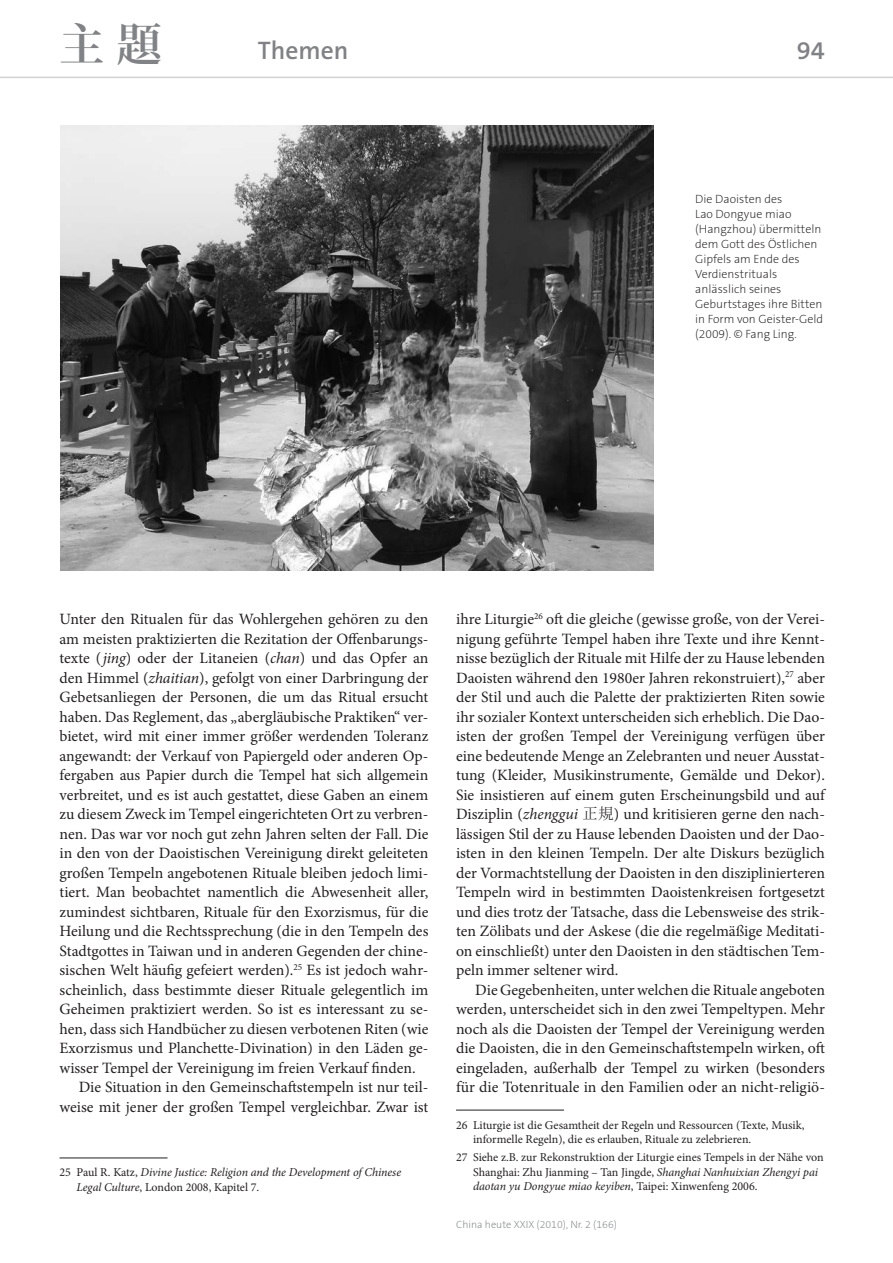
<style>
.page{position:relative;width:893px;height:1263px;background:#fff}
.page>*{position:absolute;margin:0;border:0;box-sizing:border-box;transform-origin:0 0}
.t1{font:700 45px "Koz Min Pro";color:#808285}
.t2{font:600 25.5px "The Sans B6";color:#808285}
.Grundtext_ohne_Einzu{font:15.75px/19.5px "Minion Pro";color:#231f20;text-align:justify}
.Fußnoten{font:15.75px/19.5px "Minion Pro";color:#231f20;text-align:justify}
.Grundtext_mit_Einzug{font:15.75px/19.5px "Minion Pro";color:#231f20;text-align:right}
.Fußnoten-2{font:12px/14.2px "Minion Pro";color:#231f20}
.Bildunterschrift{font:200 12px/15px "The Sans B2";color:#231f20}
.Fußnoten-3{font:italic 12px/14.2px "Minion Pro";letter-spacing:-.005em;color:#231f20}
.t3{font:200 10.5px "The Sans B2";color:#808285}
.s1{font-style:italic}
.s2{font-style:normal}
.s3{font-family:"Sim Sun"}
</style>
<div class="page">
<hr style="left:0;top:77px;width:893px;height:1px;background:#d1d2d4">
<hr style="left:60px;top:1158px;width:108px;height:1px;background:#231f20">
<hr style="left:456px;top:1110px;width:108px;height:1px;background:#231f20">
<img style="left:61px;top:125px;width:592px;height:445px">
<h1 class="t1" style="left:60px;top:11px;width:104px">主 題</h1>
<h2 class="t2" style="left:258px;top:37px;width:92px">Themen</h2>
<h2 class="t2" style="left:797px;top:37px;width:30px">94</h2>
<p class="Bildunterschrift" style="left:695px;top:192px;width:128px">Die Daoisten des<br>Lao Dongyue miao (Hangzhou) übermitteln dem Gott des Östlichen<br>Gipfels am Ende des</p>
<p class="Bildunterschrift" style="left:695px;top:267px;width:83px">Verdienstrituals</p>
<p class="Bildunterschrift" style="left:695px;top:282px;width:88px">anlässlich seines</p>
<p class="Bildunterschrift" style="left:695px;top:297px;width:129px;text-align:justify">Geburtstages ihre Bitten in Form von Geister-Geld (2009). © Fang Ling.</p>
<p class="Grundtext_ohne_Einzu" style="left:60px;top:609px;width:370px">Unter den Ritualen für das Wohlergehen gehören zu den am meisten praktizierten die Rezitation der Offenbarungs&shy;texte (<span class="s1">jing</span>) oder der Litaneien (<span class="s1">chan</span>) und das Opfer an den Himmel (<span class="s1">zhaitian</span>), gefolgt von einer Darbringung der Gebetsanliegen der Personen, die um das Ritual ersucht haben. Das Reglement, das „abergläubische Praktiken“ ver&shy;bietet, wird mit einer immer größer werdenden Toleranz angewandt: der Verkauf von Papiergeld oder anderen Op&shy;fergaben aus Papier durch die Tempel hat sich allgemein verbreitet, und es ist auch gestattet, diese Gaben an einem zu diesem Zweck im Tempel eingerichteten Ort zu verbren&shy;nen. Das war vor noch gut zehn Jahren selten der Fall. Die in den von der Daoistischen Vereinigung direkt geleiteten großen Tempeln angebotenen Rituale bleiben jedoch limi&shy;tiert. Man beobachtet namentlich die Abwesenheit aller, zumindest sichtbaren, Rituale für den Exorzismus, für die Heilung und die Rechtssprechung (die in den Tempeln des Stadtgottes in Taiwan und in anderen Gegenden der chine&shy;sischen Welt häufig gefeiert werden).<sup>25</sup> Es ist jedoch wahr&shy;scheinlich, dass bestimmte dieser Rituale gelegentlich im Geheimen praktiziert werden. So ist es interessant zu se&shy;hen, dass sich Handbücher zu diesen verbotenen Riten (wie Exorzismus und Planchette-Divination) in den Läden ge&shy;wisser Tempel der Vereinigung im freien Verkauf finden.</p>
<p class="Grundtext_mit_Einzug" style="left:60px;top:1077px;width:370px">Die Situation in den Gemeinschaftstempeln ist nur teil&shy;weise mit jener der großen Tempel vergleichbar. Zwar ist</p>
<p class="Fußnoten-3" style="left:77px;top:1165px;width:326px;text-indent:-17px"><span class="s2">25 Paul R. Katz,</span> Divine Justice: Religion and the Development of Chinese<br>Legal Culture<span class="s2">, London 2008, Kapitel 7.</span></p>
<p class="Fußnoten" style="left:456px;top:609px;width:370px">ihre Liturgie<sup>26</sup> oft die gleiche (gewisse große, von der Verei&shy;nigung geführte Tempel haben ihre Texte und ihre Kennt&shy;nisse bezüglich der Rituale mit Hilfe der zu Hause lebenden Daoisten während den 1980er Jahren rekonstruiert),<sup>27</sup> aber der Stil und auch die Palette der praktizierten Riten sowie ihr sozialer Kontext unterscheiden sich erheblich. Die Dao&shy;isten der großen Tempel der Vereinigung verfügen über eine bedeutende Menge an Zelebranten und neuer Ausstat&shy;tung (Kleider, Musikinstrumente, Gemälde und Dekor).<br>Sie insistieren auf einem guten Erscheinungsbild und auf Disziplin (<span class="s1">zhenggui</span> <span class="s3">正規</span>) und kritisieren gerne den nach&shy;lässigen Stil der zu Hause lebenden Daoisten und der Dao&shy;isten in den kleinen Tempeln. Der alte Diskurs bezüglich der Vormachtstellung der Daoisten in den disziplinierteren Tempeln wird in bestimmten Daoistenkreisen fortgesetzt und dies trotz der Tatsache, dass die Lebensweise des strik&shy;ten Zölibats und der Askese (die die regelmäßige Meditati&shy;on einschließt) unter den Daoisten in den städtischen Tem&shy;peln immer seltener wird.</p>
<p class="Grundtext_mit_Einzug" style="left:456px;top:980px;width:370px;text-align:justify;text-indent:19px">Die Gegebenheiten, unter welchen die Rituale angeboten werden, unterscheidet sich in den zwei Tempeltypen. Mehr noch als die Daoisten der Tempel der Vereinigung werden die Daoisten, die in den Gemeinschaftstempeln wirken, oft eingeladen, außerhalb der Tempel zu wirken (besonders für die Totenrituale in den Familien oder an nicht-religiö-</p>
<p class="Fußnoten-2" style="left:473px;top:1118px;width:333px;text-indent:-17px">26 Liturgie ist die Gesamtheit der Regeln und Ressourcen (Texte, Musik, informelle Regeln), die es erlauben, Rituale zu zelebrieren.</p>
<p class="Fußnoten-2" style="left:473px;top:1150px;width:352px;text-indent:-17px">27 Siehe z.B. zur Rekonstruktion der Liturgie eines Tempels in der Nähe von<br>Shanghai: Zhu Jianming – Tan Jingde, <span class="s1">Shanghai Nanhuixian Zhengyi pai daotan yu Dongyue miao keyiben</span>, Taipei: Xinwenfeng 2006.</p>
<p class="t3" style="left:456px;top:1218px;width:162px">China heute XXIX (2010), Nr. 2 (166)</p>
</div>
